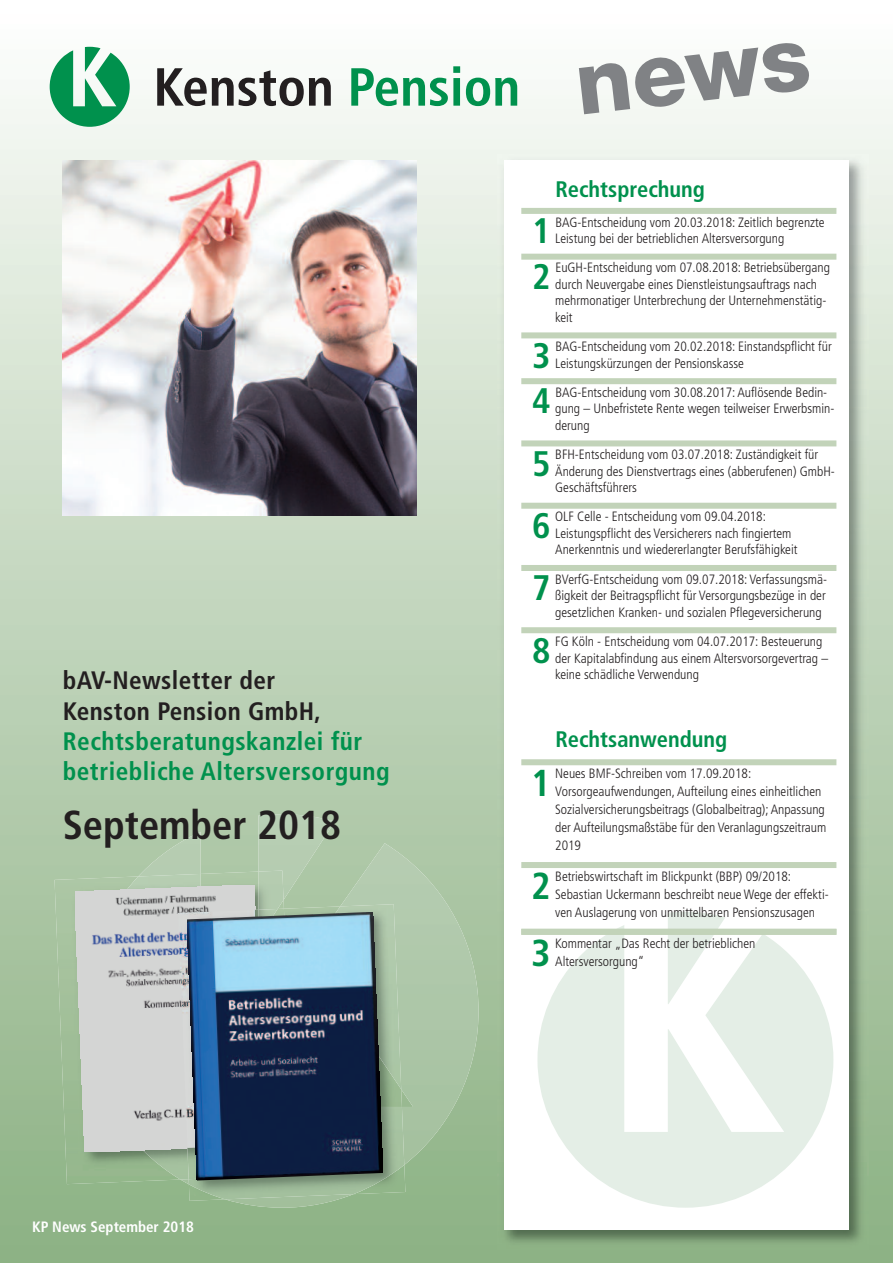
<style>
.page{position:relative;width:893px;height:1263px;background:#fff}
.page>*{position:absolute;margin:0;border:0;box-sizing:border-box;transform-origin:0 0}
.t1{font:800 89.55px "Helvetica Neue";color:#808285}
.t2{font:700 condensed 53.55px "Frutiger";color:#231f20}
.t3{font:700 condensed 40.35px "Frutiger";color:#231f20}
.t4{font:700 condensed 37.5px "Frutiger";color:#00914d}
.t5{font:700 condensed 35.55px "Frutiger";color:#00914d}
.t6{font:700 condensed 25.2px/30.3px "Frutiger";letter-spacing:.02em;color:#00914d}
.t7{font:700 condensed 25.2px/30.3px "Frutiger";letter-spacing:.015em;color:#231f20}
.t8{font:700 condensed 22.5px "Frutiger";color:#00914d}
.t9{font:700 condensed 15px "Frutiger";color:#fff}
.t10{font:300 condensed 13.5px/16.5px "Frutiger";color:#231f20}
.s1{color:#00914d}
</style>
<div class="page">
<img style="left:0;top:46px;width:893px;height:1217px">
<img style="left:498px;top:154px;width:370px;height:1095px">
<div style="left:504px;top:161px;width:345px;height:1069px;background:#fff"></div>
<img style="left:258px;top:814px;width:77px;height:86px">
<img style="left:385px;top:843px;width:94px;height:322px">
<img style="left:225px;top:1199px;width:129px;height:9px">
<svg style="left:180px;top:1179px;width:9px;height:5px"></svg>
<img style="left:138px;top:832px;width:62px;height:42px">
<svg style="left:50px;top:47px;width:80px;height:80px"></svg>
<img style="left:62px;top:161px;width:354px;height:354px">
<img style="left:55px;top:876px;width:125px;height:308px">
<img style="left:258px;top:870px;width:26px;height:39px">
<img style="left:85px;top:874px;width:179px;height:305px">
<img style="left:75px;top:885px;width:189px;height:267px">
<img style="left:404px;top:1165px;width:1px;height:29px">
<img style="left:189px;top:1199px;width:36px;height:2px">
<img style="left:308px;top:904px;width:93px;height:114px">
<img style="left:189px;top:1018px;width:215px;height:181px">
<img style="left:258px;top:909px;width:20px;height:3px">
<img style="left:178px;top:910px;width:86px;height:238px">
<img style="left:187px;top:912px;width:196px;height:268px">
<svg style="left:668px;top:912px;width:57px;height:13px"></svg>
<svg style="left:537px;top:925px;width:296px;height:283px;fill:#e4eee6"></svg>
<div style="left:521px;top:208px;width:315px;height:6px;background:#c2d3b9"></div>
<div style="left:521px;top:254px;width:315px;height:6px;background:#c2d3b9"></div>
<div style="left:521px;top:332px;width:315px;height:6px;background:#c2d3b9"></div>
<div style="left:521px;top:378px;width:315px;height:6px;background:#c2d3b9"></div>
<div style="left:521px;top:440px;width:315px;height:6px;background:#c2d3b9"></div>
<div style="left:521px;top:503px;width:315px;height:6px;background:#c2d3b9"></div>
<div style="left:521px;top:565px;width:315px;height:6px;background:#c2d3b9"></div>
<div style="left:521px;top:627px;width:315px;height:6px;background:#c2d3b9"></div>
<div style="left:521px;top:759px;width:315px;height:6px;background:#c2d3b9"></div>
<div style="left:521px;top:862px;width:315px;height:6px;background:#c2d3b9"></div>
<div style="left:521px;top:929px;width:315px;height:6px;background:#c2d3b9"></div>
<h2 class="t2" style="left:153px;top:65px;width:368px">Kenston <span class="s1">Pension</span></h2>
<h1 class="t1" style="left:571px;top:52px;width:237px;rotate:-7deg">news</h1>
<h3 class="t7" style="left:63px;top:667px;width:260px">bAV-Newsletter der<br>Kenston Pension GmbH,</h3>
<h3 class="t6" style="left:63px;top:728px;width:328px">Rechtsberatungskanzlei für betriebliche Altersversorgung</h3>
<h3 class="t3" style="left:63px;top:809px;width:280px">September 2018</h3>
<h3 class="t8" style="left:555px;top:180px;width:151px">Rechtsprechung</h3>
<h3 class="t5" style="left:532px;top:216px;width:20px">1</h3>
<p class="t10" style="left:555px;top:215px;width:271px">BAG-Entscheidung vom 20.03.2018: Zeitlich begrenzte<br>Leistung bei der betrieblichen Altersversorgung</p>
<h3 class="t5" style="left:532px;top:262px;width:20px">2</h3>
<p class="t10" style="left:555px;top:261px;width:276px">EuGH-Entscheidung vom 07.08.2018: Betriebsübergang durch Neuvergabe eines Dienstleistungsauftrags nach mehrmonatiger Unterbrechung der Unternehmenstätig&shy;keit</p>
<h3 class="t5" style="left:532px;top:341px;width:20px">3</h3>
<p class="t10" style="left:555px;top:339px;width:278px">BAG-Entscheidung vom 20.02.2018: Einstandspflicht für<br>Leistungskürzungen der Pensionskasse</p>
<h3 class="t5" style="left:532px;top:387px;width:20px">4</h3>
<p class="t10" style="left:555px;top:385px;width:281px">BAG-Entscheidung vom 30.08.2017: Auflösende Bedin&shy;gung – Unbefristete Rente wegen teilweiser Erwerbsmin&shy;derung</p>
<h3 class="t5" style="left:532px;top:449px;width:20px">5</h3>
<p class="t10" style="left:555px;top:447px;width:281px">BFH-Entscheidung vom 03.07.2018: Zuständigkeit für<br>Änderung des Dienstvertrags eines (abberufenen) GmbH-<br>Geschäftsführers</p>
<h3 class="t5" style="left:532px;top:511px;width:20px">6</h3>
<p class="t10" style="left:555px;top:510px;width:244px">OLF Celle - Entscheidung vom 09.04.2018:<br>Leistungspflicht des Versicherers nach fingiertem<br>Anerkenntnis und wiedererlangter Berufsfähigkeit</p>
<h3 class="t5" style="left:532px;top:574px;width:20px">7</h3>
<p class="t10" style="left:555px;top:572px;width:273px;text-align:justify">BVerfG-Entscheidung vom 09.07.2018: Verfassungsmä&shy;ßigkeit der Beitragspflicht für Versorgungsbezüge in der gesetzlichen Kranken- und sozialen Pflegeversicherung</p>
<h3 class="t5" style="left:532px;top:636px;width:20px">8</h3>
<p class="t10" style="left:555px;top:634px;width:274px">FG Köln - Entscheidung vom 04.07.2017: Besteuerung der Kapitalabfindung aus einem Altersvorsorgevertrag – keine schädliche Verwendung</p>
<h3 class="t8" style="left:555px;top:730px;width:173px">Rechtsanwendung</h3>
<h3 class="t4" style="left:531px;top:768px;width:21px">1</h3>
<p class="t10" style="left:555px;top:765px;width:273px;line-height:18px">Neues BMF-Schreiben vom 17.09.2018:<br>Vorsorgeaufwendungen, Aufteilung eines einheitlichen Sozialversicherungsbeitrags (Globalbeitrag); Anpassung der Aufteilungsmaßstäbe für den Veranlagungszeitraum 2019</p>
<h3 class="t4" style="left:531px;top:871px;width:21px">2</h3>
<p class="t10" style="left:555px;top:868px;width:275px;line-height:18px">Betriebswirtschaft im Blickpunkt (BBP) 09/2018:<br>Sebastian Uckermann beschreibt neue Wege der effekti&shy;ven Auslagerung von unmittelbaren Pensionszusagen</p>
<h3 class="t4" style="left:531px;top:937px;width:21px">3</h3>
<p class="t10" style="left:555px;top:935px;width:202px;line-height:18px">Kommentar „Das Recht der betrieblichen<br>Altersversorgung“</p>
<p class="t9" style="left:32px;top:1221px;width:163px">KP News September 2018</p>
</div>
